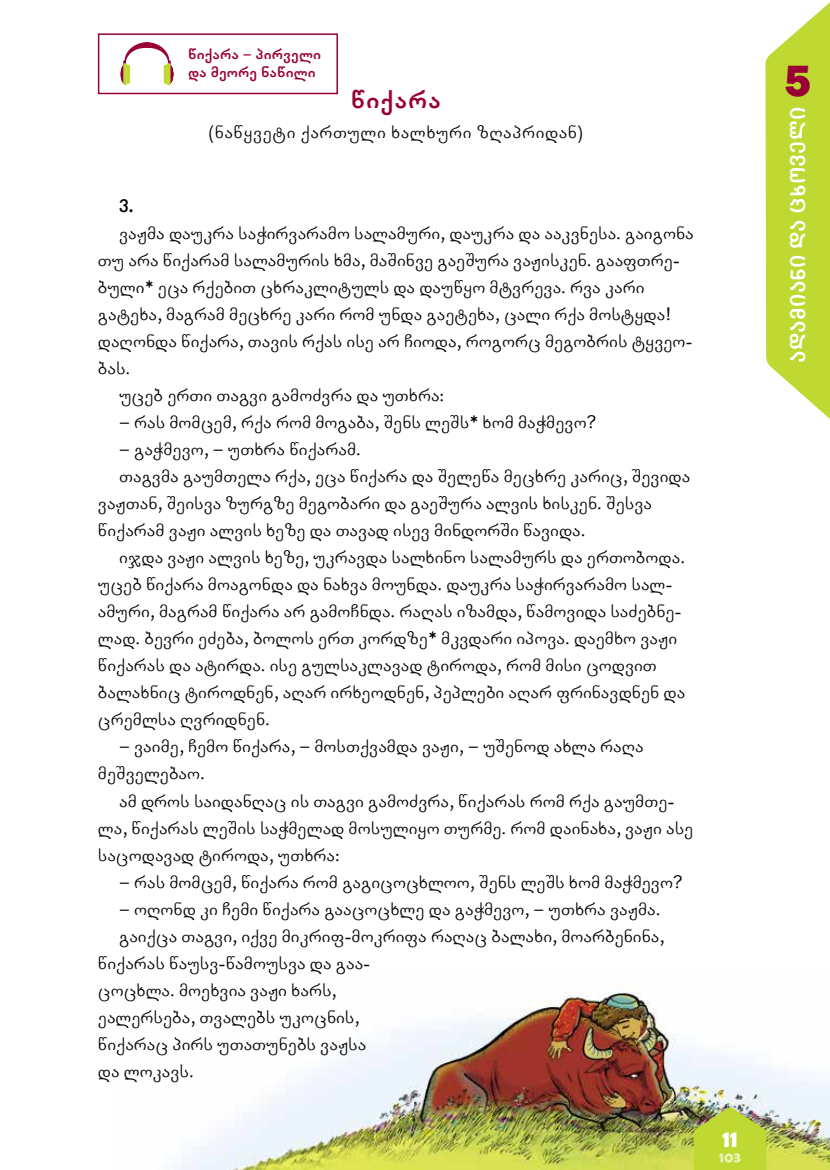
<style>
.page{position:relative;width:830px;height:1170px;background:#fff}
.page>*{position:absolute;margin:0;border:0;box-sizing:border-box;transform-origin:0 0}
.t1{font:800 45px "Franklin Gothic";color:#990036}
.t2{font:800 25.5px "Kolhety New";letter-spacing:.03em;color:#990036}
.t3{font:700 24px "Berlin Sans FB Demi";color:#fff}
.t4{font:700 21px "Kolhety New";color:#fff}
.t5{font:18px/27px "Kolhety Normal New";color:#000}
.t6{font:18px "Kolhety Normal New";letter-spacing:.03em;color:#000}
.t7{font:800 18px "Kolhety New";color:#000}
.t8{font:800 15px/18px "Kolhety New";color:#990036}
</style>
<div class="page">
<img style="left:174px;top:985px;width:655px;height:184px">
<svg style="left:121px;top:42px;width:52px;height:42px"></svg>
<hr style="left:167px;top:63px;width:3px;height:22px;background:#bfd832;border-radius:2px">
<div style="left:98px;top:33px;width:240px;height:61px;border:2px solid #990036"></div>
<svg style="left:765px;top:3px;width:64px;height:415px;background:#c8de51"></svg>
<img style="left:693px;top:1106px;width:73px;height:63px">
<p class="t8" style="left:188px;top:47px;width:134px">WIQARA – PIRVELI<br>DA MEORE NAWILI</p>
<h2 class="t2" style="left:350px;top:89px;width:92px">WIQARA</h2>
<p class="t6" style="left:208px;top:125px;width:376px">(NAWYVETI QARTULI XALXURI ZRAPRIDAN)</p>
<p class="t7" style="left:119px;top:199px;width:16px">3.</p>
<p class="t5" style="left:119px;top:222px;width:576px">VAJMA DAUKRA SAWIRVARAMO SALAMURI, DAUKRA DA AAKVNESA. GAIGONA</p>
<p class="t5" style="left:98px;top:249px;width:583px">TU ARA WIQARAM SALAMURIS XMA, MASINVE GAESURA VAJISKEN. GAAFTRE-</p>
<p class="t5" style="left:98px;top:276px;width:548px">BULI* ECA RQEBIT CXRAKLITULS DA DAUWYO MTVREVA. RVA KARI</p>
<p class="t5" style="left:98px;top:303px;width:574px">GATEXA, MAGRAM MECXRE KARI ROM UNDA GAETEXA, CALI RQA MOSTYDA!</p>
<p class="t5" style="left:98px;top:330px;width:596px">DARONDA WIQARA, TAVIS RQAS ISE AR CIODA, ROGORC MEGOBRIS TYVEO-</p>
<p class="t5" style="left:98px;top:357px;width:34px">BAS.</p>
<p class="t5" style="left:119px;top:384px;width:326px">UCEB ERTI TAGVI GAMOZVRA DA UTXRA:</p>
<p class="t5" style="left:119px;top:411px;width:478px">– RAS MOMCEM, RQA ROM MOGABA, SENS LESS* XOM MAWMEVO?</p>
<p class="t5" style="left:119px;top:438px;width:243px">– GAWMEVO, – UTXRA WIQARAM.</p>
<p class="t5" style="left:119px;top:465px;width:572px">TAGVMA GAUMTELA RQA, ECA WIQARA DA SELEWA MECXRE KARIC, SEVIDA</p>
<p class="t5" style="left:98px;top:492px;width:555px">VAJTAN, SEISVA ZURGZE MEGOBARI DA GAESURA ALVIS XISKEN. SESVA</p>
<p class="t5" style="left:98px;top:519px;width:489px">WIQARAM VAJI ALVIS XEZE DA TAVAD ISEV MINDORSI WAVIDA.</p>
<p class="t5" style="left:119px;top:546px;width:567px">IJDA VAJI ALVIS XEZE, UKRAVDA SALXINO SALAMURS DA ERTOBODA.</p>
<p class="t5" style="left:98px;top:573px;width:576px">UCEB WIQARA MOAGONDA DA NAXVA MOUNDA. DAUKRA SAWIRVARAMO SAL-</p>
<p class="t5" style="left:98px;top:600px;width:585px">AMURI, MAGRAM WIQARA AR GAMOCNDA. RARAS IZAMDA, WAMOVIDA SAZEBNE-</p>
<p class="t5" style="left:98px;top:627px;width:580px">LAD. BEVRI EZEBA, BOLOS ERT KORDZE* MKVDARI IPOVA. DAEMXO VAJI</p>
<p class="t5" style="left:98px;top:654px;width:560px">WIQARAS DA ATIRDA. ISE GULSAKLAVAD TIRODA, ROM MISI CODVIT</p>
<p class="t5" style="left:98px;top:681px;width:588px">BALAXNIC TIRODNEN, ARAR IRXEODNEN, PEPLEBI ARAR FRINAVDNEN DA</p>
<p class="t5" style="left:98px;top:708px;width:173px">CREMLSA RVRIDNEN.</p>
<p class="t5" style="left:98px;top:735px;width:547px;text-indent:21px">– VAIME, CEMO WIQARA, – MOSTQVAMDA VAJI, – USENOD AXLA RARA<br>MESVELEBAO.</p>
<p class="t5" style="left:98px;top:789px;width:596px;text-indent:21px">AM DROS SAIDANRAC IS TAGVI GAMOZVRA, WIQARAS ROM RQA GAUMTE-<br>LA, WIQARAS LESIS SAWMELAD MOSULIYO TURME. ROM DAINAXA, VAJI ASE<br>SACODAVAD TIRODA, UTXRA:</p>
<p class="t5" style="left:119px;top:870px;width:565px">– RAS MOMCEM, WIQARA ROM GAGICOCXLOO, SENS LESS XOM MAWMEVO?</p>
<p class="t5" style="left:119px;top:897px;width:542px">– OROND KI CEMI WIQARA GAACOCXLE DA GAWMEVO, – UTXRA VAJMA.</p>
<p class="t5" style="left:119px;top:924px;width:546px">GAIQCA TAGVI, IQVE MIKRIF-MOKRIFA RARAC BALAXI, MOARBENINA,</p>
<p class="t5" style="left:98px;top:951px;width:274px">WIQARAS WAUSV-WAMOUSVA DA GAA-</p>
<p class="t5" style="left:98px;top:978px;width:240px">COCXLA. MOEXVIA VAJI XARS,</p>
<p class="t5" style="left:98px;top:1005px;width:263px">EALERSEBA, TVALEBS UKOCNIS,</p>
<p class="t5" style="left:98px;top:1032px;width:270px">WIQARAC PIRS UTATUNEBS VAJSA</p>
<p class="t5" style="left:98px;top:1059px;width:97px">DA LOKAVS.</p>
<h3 class="t3" style="left:722px;top:1124px;width:17px">11</h3>
<h1 class="t1" style="left:784px;top:54px;width:28px">5</h1>
<p class="t4" style="left:785px;top:363px;width:257px;rotate:-90deg">adamiani da cxoveli</p>
</div>
